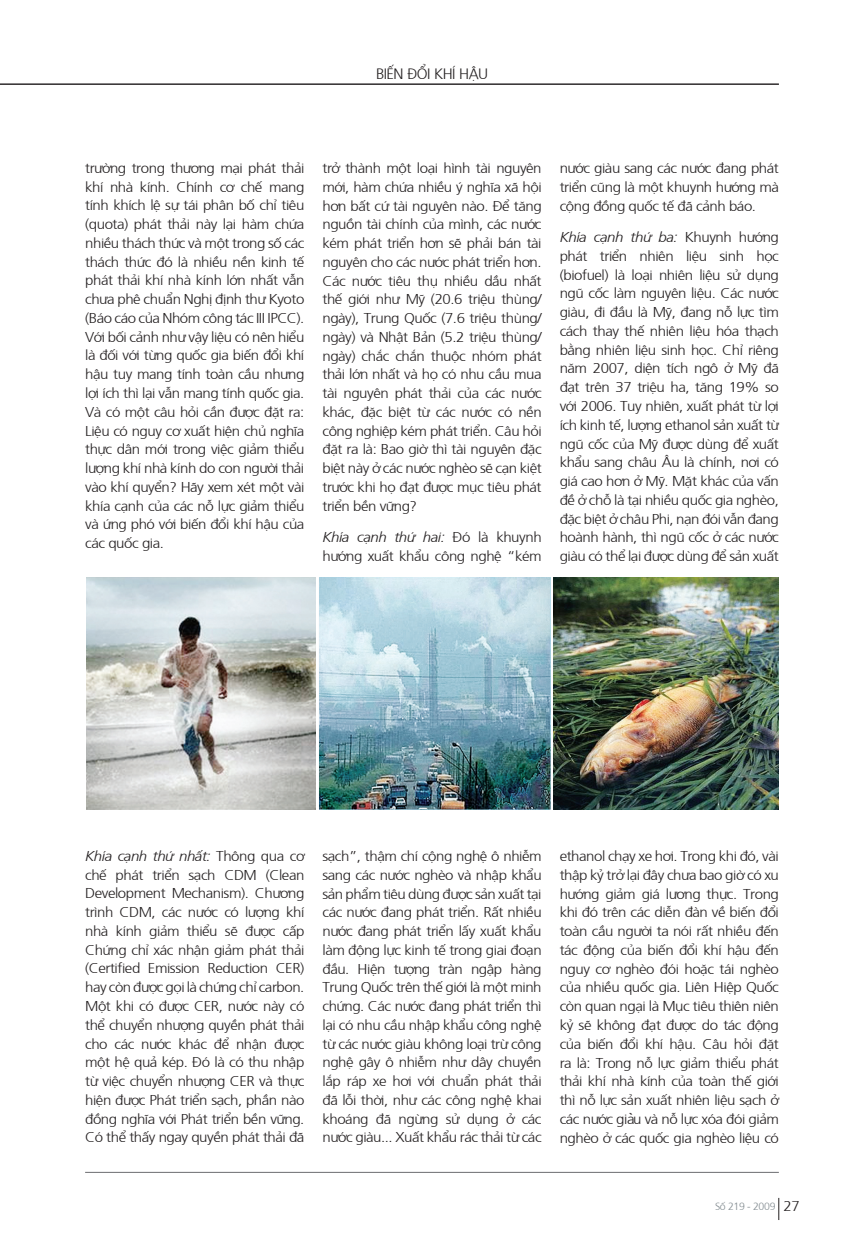
<style>
.page{position:relative;width:864px;height:1242px;background:#fff}
.page>*{position:absolute;margin:0;border:0;box-sizing:border-box;transform-origin:0 0}
.t1{font:300 15px "Frutiger";letter-spacing:-.04em;color:#231f20}
.t2{font:300 14.25px/18.8px "Frutiger";letter-spacing:-.03em;color:#231f20;text-align:justify;scale:1.05 1}
.t3{font:300 10.5px "Frutiger";letter-spacing:-.03em;color:#838c91}
.s1{font-style:italic}
.s2{font-size:14.25px;color:#231f20}
</style>
<div class="page">
<img style="left:86px;top:577px;width:229px;height:232px">
<img style="left:319px;top:577px;width:231px;height:232px">
<img style="left:553px;top:577px;width:224px;height:232px">
<hr style="left:0;top:84px;width:778px;height:1px;background:#262324">
<hr style="left:85px;top:1172px;width:693px;height:1px;background:#6c6d70">
<svg style="left:778px;top:1198px;width:1px;height:22px"></svg>
<p class="t1" style="left:376px;top:63px;width:14px">BIẾN</p>
<p class="t1" style="left:407px;top:63px;width:69px">ĐỔI KHÍ HẬU</p>
<p class="t2" style="left:85px;top:158px;width:210px">trường trong thương mại phát thải khí nhà kính. C hính cơ chế mang tính khích lệ sự tái phân bố chỉ tiêu (quota) phát thải này lại hàm chứa nhiều thách thức và một trong số các thách thức đó là nhiều nền kinh tế phát thải khí nhà kính lớn nhất vẫn chưa phê chuẩn Nghị định thư Kyoto (Báo cáo của Nhóm công tác III IPCC).<br>Với bối cảnh như vậy liệu có nên hiểu là đối với từng quốc gia biến đổi khí hậu tuy mang tính toàn cầu nhưng lợi ích thì lại vẫn mang tính quốc gia.<br>Và có một câu hỏi cần được đặt ra:<br>Liệu có nguy cơ xuất hiện chủ nghĩa thực dân mới trong việc giảm thiểu lượng khí nhà kính do con người thải vào khí quyển? Hãy xem xét một vài khía cạnh của các nỗ lực giảm thiểu và ứng phó với biến đổi khí hậu của các quốc gia.</p>
<p class="t2" style="left:322px;top:158px;width:210px">trở thành một loại hình tài nguyên mới, hàm chứa nhiều ý nghĩa xã hội hơn bất cứ tài nguyên nào. Để tăng nguồn tài chính của mình, các nước kém phát triển hơn sẽ phải bán tài nguyên cho các nước phát triển hơn.<br>Các nước tiêu thụ nhiều dầu nhất thế giới như Mỹ (20.6 triệu thùng/ ngày), Trung Quốc (7.6 triệu thùng/ ngày) và Nhật Bản (5.2 triệu thùng/ ngày) chắc chắn thuộc nhóm phát thải lớn nhất và họ có nhu cầu mua tài nguyên phát thải của các nước khác, đặc biệt từ các nước có nền công nghiệp kém phát triển. Câu hỏi đặt ra là: Bao giờ thì tài nguyên đặc biệt này ở các nước nghèo sẽ cạn kiệt trước khi họ đạt được mục tiêu phát triển bền vững?</p>
<p class="t2" style="left:322px;top:527px;width:210px"><span class="s1">Khía cạnh thứ hai:</span> Đó là khuynh hướng xuất khẩu công nghệ “kém</p>
<p class="t2" style="left:559px;top:158px;width:210px">nước giàu sang các nước đang phát triển cũng là một khuynh hướng mà cộng đồng quốc tế đã cảnh báo.</p>
<p class="t2" style="left:559px;top:227px;width:210px"><span class="s1">Khía cạnh thứ ba:</span> Khuynh hướng phát triển nhiên liệu sinh học (biofuel) là loại nhiên liệu sử dụng ngũ cốc làm nguyên liệu. Các nước giàu, đi đầu là Mỹ, đang nỗ lực tìm cách thay thế nhiên liệu hóa thạch bằng nhiên liệu sinh học. Chỉ riêng năm 2007, diện tích ngô ở Mỹ đã đạt trên 37 triệu ha, tăng 19% so với 2006. Tuy nhiên, xuất phát từ lợi ích kinh tế, lượng ethanol sản xuất từ ngũ cốc của Mỹ được dùng để xuất khẩu sang châu Âu là chính, nơi có giá cao hơn ở Mỹ. Mặt khác của vấn đề ở chỗ là tại nhiều quốc gia nghèo, đặc biệt ở châu Phi, nạn đói vẫn đang hoành hành, thì ngũ cốc ở các nước giàu có thể lại được dùng để sản xuất</p>
<p class="t2" style="left:85px;top:845px;width:210px"><span class="s1">Khía cạnh thứ nhất:</span> Thông qua cơ chế phát triển sạch C DM (C lean Development Mechanism). C hương trình C DM, các nước có lượng khí nhà kính giảm thiểu sẽ được cấp C hứng chỉ xác nhận giảm phát thải (Certified Emission Reduction C ER) hay còn được gọi là chứng chỉ carbon.<br>Một khi có được CER, nước này có thể chuyển nhượng quyền phát thải cho các nước khác để nhận được một hệ quả kép. Đó là có thu nhập từ việc chuyển nhượng C ER và thực hiện được Phát triển sạch, phần nào đồng nghĩa với Phát triển bền vững.<br>Có thể thấy ngay quyền phát thải đã</p>
<p class="t2" style="left:322px;top:845px;width:210px">sạch”, thậm chí cộng nghệ ô nhiễm sang các nước nghèo và nhập khẩu sản phẩm tiêu dùng được sản xuất tại các nước đang phát triển. Rất nhiều nước đang phát triển lấy xuất khẩu làm động lực kinh tế trong giai đoạn đầu. Hiện tượng tràn ngập hàng Trung Quốc trên thế giới là một minh chứng. Các nước đang phát triển thì lại có nhu cầu nhập khẩu công nghệ từ các nước già u không loại trừ công nghệ gây ô nhiễm như dây chuyền lắp ráp xe hơi với chuẩn phát thải đã lỗi thời, như các công nghệ khai khoáng đã ngừng sử dụng ở các nước giàu... Xuất khẩu rác thải từ các</p>
<p class="t2" style="left:559px;top:846px;width:210px">ethanol chạy xe hơi. Trong khi đó, vài thập kỷ trở lại đây chưa bao giờ có xu hướng giảm giá lương thực. Trong khi đó trên các diễn đàn về biến đổi toàn cầu người ta nói rất nhiều đến tác động của biến đổi khí hậu đến nguy cơ nghèo đói hoặc tái nghèo của nhiều quốc gia. Liên Hiệp Quốc còn quan ngại là Mục tiêu thiên niên kỷ sẽ không đạt được do tác động của biến đổi khí hậu. Câu hỏi đặt ra là: Trong nỗ lực giảm thiểu phát thải khí nhà kính của toàn thế giới thì nỗ lực sản xuất nhiên liệu sạch ở các nước giàu và nỗ lực xóa đói giảm nghèo ở các quốc gia nghèo liệu có</p>
<p class="t3" style="left:714px;top:1198px;width:86px">Số 219 - 2009 <span class="s2">27</span></p>
</div>
